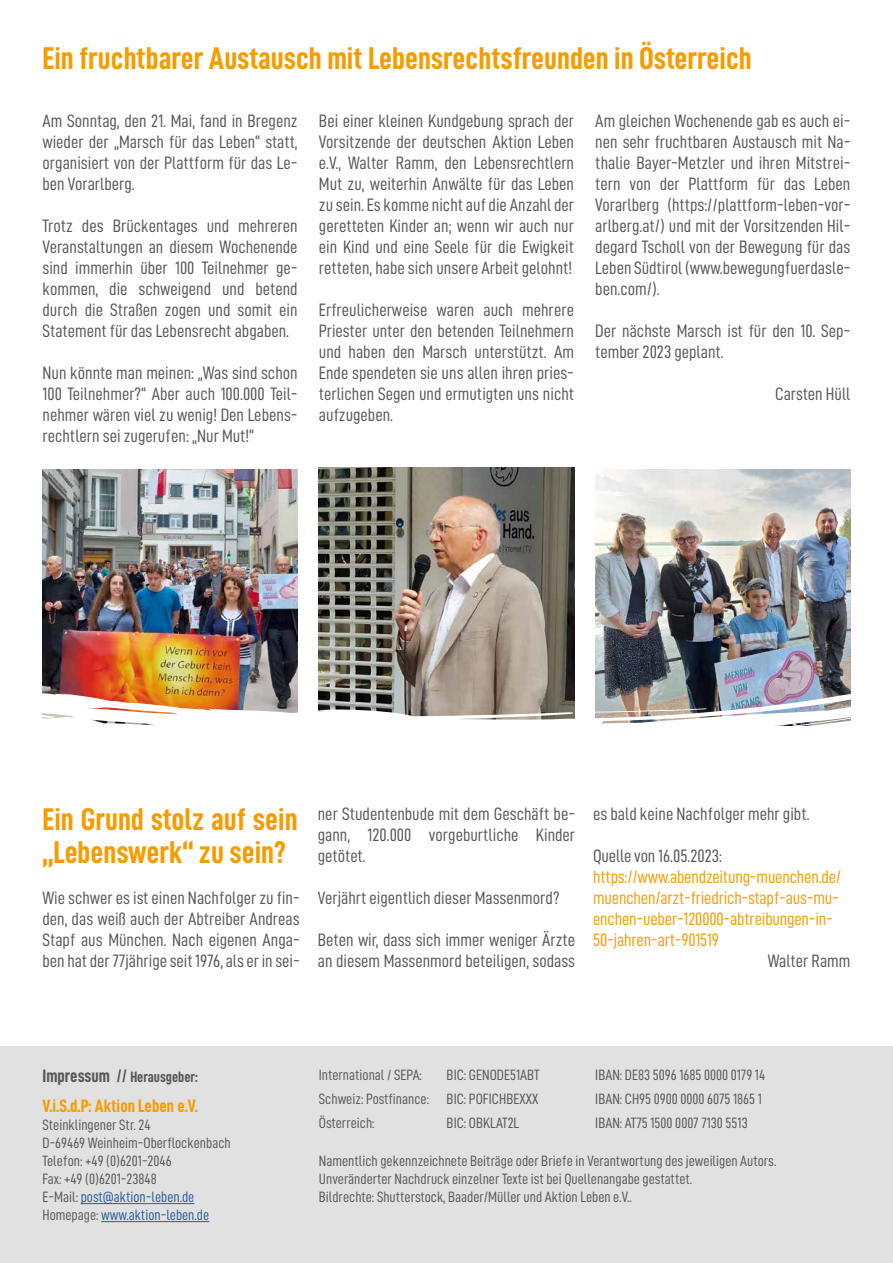
<style>
.page{position:relative;width:893px;height:1263px;background:#fff}
.page>*{position:absolute;margin:0;border:0;box-sizing:border-box;transform-origin:0 0}
.t1{font:31.5px/33px "D DIN Condensed Bold";color:#f59c00}
.t2{font:18px/21px "D DIN Condensed";color:#575756;text-align:justify}
.t3{font:18px/21px "D DIN Condensed";letter-spacing:-.01em;color:#f59c00}
.t4{font:18px "D DIN Condensed Bold";color:#f59c00}
.t5{font:15px/18px "D DIN Condensed";color:#575756}
.t6{font:15px "D DIN Condensed Bold";color:#575756}
.s1{font-size:18px}
.s2{color:#275b9b}
</style>
<div class="page">
<img style="left:43px;top:470px;width:255px;height:200px">
<img style="left:595px;top:470px;width:255px;height:200px">
<img style="left:319px;top:468px;width:255px;height:202px">
<img style="left:42px;top:670px;width:809px;height:56px">
<div style="left:0;top:1046px;width:893px;height:217px;background:#e1e1e1"></div>
<hr style="left:81px;top:1203px;width:113px;height:1px;background:#275b9b">
<hr style="left:101px;top:1221px;width:108px;height:1px;background:#275b9b">
<h1 class="t1" style="left:43px;top:41px;width:711px">Ein fruchtbarer Austausch mit Lebensrechtsfreunden in Österreich</h1>
<p class="t2" style="left:43px;top:110px;width:257px">Am Sonntag, den 21. Mai, fand in Bregenz wieder der „Marsch für das Leben“ statt, organisiert von der Plattform für das Le&shy;ben Vorarlberg.</p>
<p class="t2" style="left:43px;top:215px;width:257px">Trotz des Brückentages und mehreren Veranstaltungen an diesem Wochenende sind immerhin über 100 Teilnehmer ge&shy;kommen, die schweigend und betend durch die Straßen zogen und somit ein Statement für das Lebensrecht abgaben.</p>
<p class="t2" style="left:43px;top:362px;width:257px">Nun könnte man meinen: „Was sind schon 100 Teilnehmer?“ Aber auch 100.000 Teil&shy;nehmer wären viel zu wenig! Den Lebens&shy;rechtlern sei zugerufen: „Nur Mut!“</p>
<p class="t2" style="left:319px;top:110px;width:257px">Bei einer kleinen Kundgebung sprach der Vorsitzende der deutschen Aktion Leben e.V., Walter Ramm, den Lebensrechtlern Mut zu, weiterhin Anwälte für das Leben zu sein. Es komme nicht auf die Anzahl der geretteten Kinder an; wenn wir auch nur ein Kind und eine Seele für die Ewigkeit retteten, habe sich unsere Arbeit gelohnt!</p>
<p class="t2" style="left:319px;top:299px;width:257px">Erfreulicherweise waren auch mehrere Priester unter den betenden Teilnehmern und haben den Marsch unterstützt. Am Ende spendeten sie uns allen ihren pries&shy;terlichen Segen und ermutigten uns nicht aufzugeben.</p>
<p class="t2" style="left:595px;top:110px;width:257px">Am gleichen Wochenende gab es auch ei&shy;nen sehr fruchtbaren Austausch mit Na&shy;thalie Bayer-Metzler und ihren Mitstrei&shy;tern von der Plattform für das Leben Vorarlberg (https://plattform-leben-vor&shy;arlberg.at/) und mit der Vorsitzenden Hil&shy;degard Tscholl von der Bewegung für das Leben Südtirol (www.bewegungfuerdasle&shy;ben.com/).</p>
<p class="t2" style="left:595px;top:320px;width:257px">Der nächste Marsch ist für den 10. Sep&shy;tember 2023 geplant.</p>
<p class="t2" style="left:775px;top:383px;width:77px">Carsten Hüll</p>
<h1 class="t1" style="left:43px;top:802px;width:257px">Ein Grund stolz auf sein „Lebenswerk“ zu sein?</h1>
<p class="t2" style="left:43px;top:887px;width:259px">Wie schwer es ist einen Nachfolger zu fin&shy;den, das weiß auch der Abtreiber Andreas Stapf aus München. Nach eigenen Anga&shy;ben hat der 77jährige seit 1976, als er in sei-</p>
<p class="t2" style="left:318px;top:803px;width:259px">ner Studentenbude mit dem Geschäft be&shy;gann, 120.000 vorgeburtliche Kinder getötet.</p>
<p class="t2" style="left:318px;top:887px;width:243px">Verjährt eigentlich dieser Massenmord?</p>
<p class="t2" style="left:318px;top:929px;width:259px">Beten wir, dass sich immer weniger Ärzte an diesem Massenmord beteiligen, sodass</p>
<p class="t2" style="left:593px;top:803px;width:218px">es bald keine Nachfolger mehr gibt.</p>
<p class="t2" style="left:593px;top:845px;width:130px">Quelle von 16.05.2023:</p>
<p class="t3" style="left:593px;top:866px;width:250px">https://www.abendzeitung-muenchen.de/ muenchen/arzt-friedrich-stapf-aus-mu&shy;enchen-ueber-120000-abtreibungen-in-50-jahren-art-901519</p>
<p class="t2" style="left:768px;top:950px;width:84px">Walter Ramm</p>
<p class="t6" style="left:43px;top:1069px;width:157px"><span class="s1">Impressum //</span> Herausgeber:</p>
<p class="t4" style="left:43px;top:1096px;width:157px">V.i.S.d.P: Aktion Leben e.V.</p>
<p class="t5" style="left:43px;top:1116px;width:190px">Steinklingener Str. 24<br>D-69469 Weinheim-Oberflockenbach<br>Telefon: +49 (0)6201-2046<br>Fax: +49 (0)6201-23848<br>E-Mail: <span class="s2">post@aktion-leben.de<br></span>Homepage: <span class="s2">www.aktion-leben.de</span></p>
<p class="t5" style="left:319px;top:1065px;width:105px">International / SEPA:</p>
<p class="t5" style="left:446px;top:1065px;width:95px">BIC: GENODE51ABT</p>
<p class="t5" style="left:595px;top:1065px;width:171px">IBAN: DE83 5096 1685 0000 0179 14</p>
<p class="t5" style="left:319px;top:1089px;width:221px">Schweiz: Postfinance: BIC: POFICHBEXXX</p>
<p class="t5" style="left:595px;top:1089px;width:168px">IBAN: CH95 0900 0000 6075 1865 1</p>
<p class="t5" style="left:319px;top:1113px;width:57px">Österreich:</p>
<p class="t5" style="left:446px;top:1113px;width:74px">BIC: OBKLAT2L</p>
<p class="t5" style="left:595px;top:1113px;width:154px">IBAN: AT75 1500 0007 7130 5513</p>
<p class="t5" style="left:319px;top:1152px;width:459px">Namentlich gekennzeichnete Beiträge oder Briefe in Verantwortung des jeweiligen Autors.<br>Unveränderter Nachdruck einzelner Texte ist bei Quellenangabe gestattet.<br>Bildrechte: Shutterstock, Baader/Müller und Aktion Leben e.V..</p>
</div>
